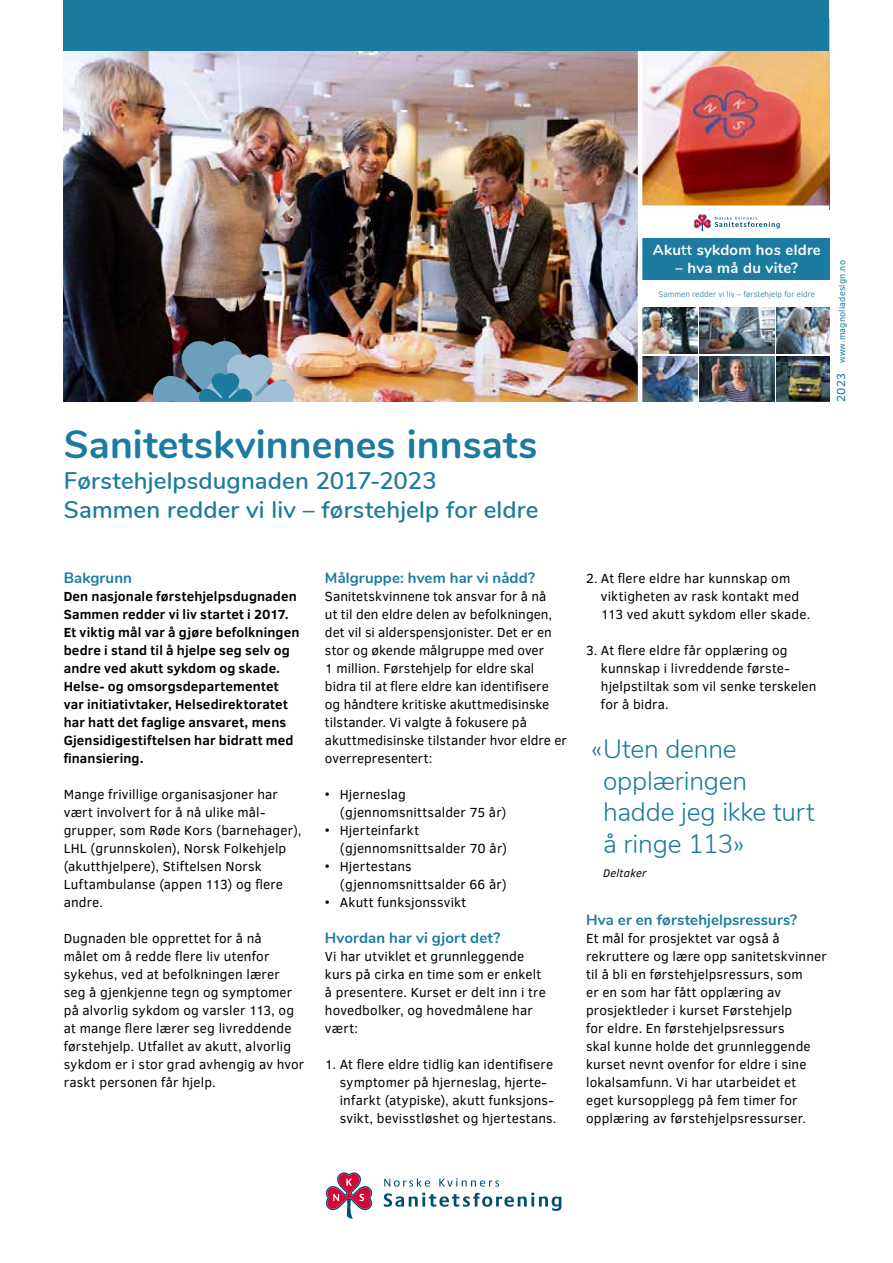
<style>
.page{position:relative;width:893px;height:1263px;background:#fff}
.page>*{position:absolute;margin:0;border:0;box-sizing:border-box;transform-origin:0 0}
.t1{font:700 39px "Nunito";letter-spacing:.005em;color:#1c7b9e}
.t2{font:300 26.25px/31.5px "Nunito";letter-spacing:-.005em;color:#1c7b9e}
.t3{font:600 24px/28.8px "Nunito";letter-spacing:.005em;color:#1c7b9e}
.t4{font:700 15px "Nunito";letter-spacing:.005em;color:#1c7b9e}
.t5{font:700 14.85px "Nunito";letter-spacing:.02em;color:#fff}
.t6{font:13.5px/18px "Clear Sans";letter-spacing:.01em;color:#000}
.t7{font:700 13.5px/18px "Clear Sans";letter-spacing:.01em;color:#000}
.t8{font:italic 11.25px "Clear Sans";letter-spacing:.03em;color:#000}
.t9{font:9px "Clear Sans";letter-spacing:.025em;color:#1c7b9e}
.t10{font:300 8.25px "Clear Sans";color:#1c7b9e}
.s1{font-weight:600}
.s2{font-size:12px}
</style>
<div class="page">
<img style="left:64px;top:50px;width:574px;height:352px">
<img style="left:642px;top:50px;width:187px;height:155px">
<div style="left:640px;top:238px;width:189px;height:42px;background:#1c7b9e"></div>
<svg style="left:694px;top:214px;width:86px;height:17px"></svg>
<img style="left:642px;top:308px;width:55px;height:45px">
<img style="left:642px;top:356px;width:55px;height:46px">
<img style="left:699px;top:308px;width:75px;height:45px">
<img style="left:699px;top:356px;width:75px;height:46px">
<img style="left:777px;top:308px;width:52px;height:45px">
<img style="left:777px;top:356px;width:52px;height:46px">
<svg style="left:384px;top:1178px;width:177px;height:33px"></svg>
<svg style="left:326px;top:1172px;width:47px;height:47px"></svg>
<hr style="left:638px;top:5px;width:4px;height:405px;background:#fff">
<img style="left:152px;top:339px;width:143px;height:63px">
<div style="left:64px;top:0;width:765px;height:50px;background:#1c7b9e"></div>
<h1 class="t1" style="left:64px;top:416px;width:475px">Sanitetskvinnenes innsats</h1>
<h3 class="t3" style="left:64px;top:465px;width:476px">Førstehjelpsdugnaden 2017-2023<br>Sammen redder vi liv – førstehjelp for eldre</h3>
<p class="t4" style="left:64px;top:566px;width:70px">Bakgrunn</p>
<p class="t7" style="left:64px;top:586px;width:237px">Den nasjonale førstehjelpsdugnaden Sammen redder vi liv startet i 2017.<br>Et viktig mål var å gjøre befolkningen bedre i stand til å hjelpe seg selv og andre ved akutt sykdom og skade.<br>Helse- og omsorgsdepartementet var initiativtaker, Helsedirektoratet har hatt det faglige ansvaret, mens Gjensidigestiftelsen har bidratt med finansiering.</p>
<p class="t6" style="left:64px;top:785px;width:239px">Mange frivillige organisasjoner har vært involvert for å nå ulike mål&shy;grupper, som Røde Kors (barnehager),<br>LHL (grunnskolen), Norsk Folkehjelp (akutthjelpere), Stiftelsen Norsk<br>Luftambulanse (appen 113) og flere andre.</p>
<p class="t6" style="left:64px;top:929px;width:242px">Dugnaden ble opprettet for å nå<br>målet om å redde flere liv utenfor sykehus, ved at befolkningen lærer seg å gjenkjenne tegn og symptomer på alvorlig sykdom og varsler 113, og at mange flere lærer seg livreddende førstehjelp. Utfallet av akutt, alvorlig sykdom er i stor grad avhengig av hvor raskt personen får hjelp.</p>
<p class="t4" style="left:325px;top:566px;width:212px">Målgruppe: hvem har vi nådd?</p>
<p class="t6" style="left:325px;top:587px;width:244px">Sanitetskvinnene tok ansvar for å nå<br>ut til den eldre delen av befolkningen, det vil si alderspensjonister. Det er en stor og økende målgruppe med over<br>1 million. Førstehjelp for eldre skal bidra til at flere eldre kan identifisere og håndtere kritiske akuttmedisinske tilstander. Vi valgte å fokusere på akuttmedisinske tilstander hvor eldre er overrepresentert:</p>
<p class="t6" style="left:340px;top:785px;width:168px;text-indent:-15px">• Hjerneslag (gjennomsnittsalder 75 år)</p>
<p class="t6" style="left:340px;top:821px;width:169px;text-indent:-15px">• Hjerteinfarkt (gjennomsnittsalder 70 år)</p>
<p class="t6" style="left:340px;top:857px;width:168px;text-indent:-15px">• Hjertestans (gjennomsnittsalder 66 år)</p>
<p class="t6" style="left:325px;top:893px;width:143px">• Akutt funksjonssvikt</p>
<p class="t4" style="left:325px;top:926px;width:177px">Hvordan har vi gjort det?</p>
<p class="t6" style="left:325px;top:947px;width:223px">Vi har utviklet et grunnleggende kurs på cirka en time som er enkelt å presentere. Kurset er delt inn i tre hovedbolker, og hovedmålene har vært:</p>
<p class="t6" style="left:340px;top:1055px;width:218px;text-indent:-15px">1. At flere eldre tidlig kan identifisere symptomer på hjerneslag, hjerte&shy;infarkt (atypiske), akutt funksjons&shy;svikt, bevisstløshet og hjertestans.</p>
<p class="t5" style="left:653px;top:239px;width:169px">Aku<span class="s1">tt</span> sykdom hos eldre</p>
<p class="t5" style="left:676px;top:257px;width:124px">– hva må du vite?</p>
<p class="t10" style="left:658px;top:289px;width:158px">Sammen redder vi liv – førstehjelp for eldre</p>
<p class="t9" style="left:836px;top:402px;width:143px;rotate:-90deg"><span class="s2">2023</span> www.magnoliadesign.no</p>
<p class="t6" style="left:601px;top:569px;width:211px;text-indent:-15px">2. At flere eldre har kunnskap om viktigheten av rask kontakt med<br>113 ved akutt sykdom eller skade.</p>
<p class="t6" style="left:601px;top:641px;width:217px;text-indent:-15px">3. At flere eldre får opplæring og kunnskap i livreddende første&shy;hjelpstiltak som vil senke terskelen for å bidra.</p>
<h2 class="t2" style="left:603px;top:732px;width:213px;text-indent:-12px">«Uten denne opplæringen hadde jeg ikke turt å ringe 113»</h2>
<p class="t8" style="left:603px;top:865px;width:45px">Deltaker</p>
<p class="t4" style="left:586px;top:908px;width:212px">Hva er en førstehjelpsressurs?</p>
<p class="t6" style="left:586px;top:929px;width:242px">Et mål for prosjektet var også å rekruttere og lære opp sanitetskvinner til å bli en førstehjelpsressurs, som<br>er en som har fått opplæring av prosjektleder i kurset Førstehjelp<br>for eldre. En førstehjelpsressurs<br>skal kunne holde det grunnleggende kurset nevnt ovenfor for eldre i sine lokalsamfunn. Vi har utarbeidet et eget kursopplegg på fem timer for opplæring av førstehjelpsressurser.</p>
</div>
